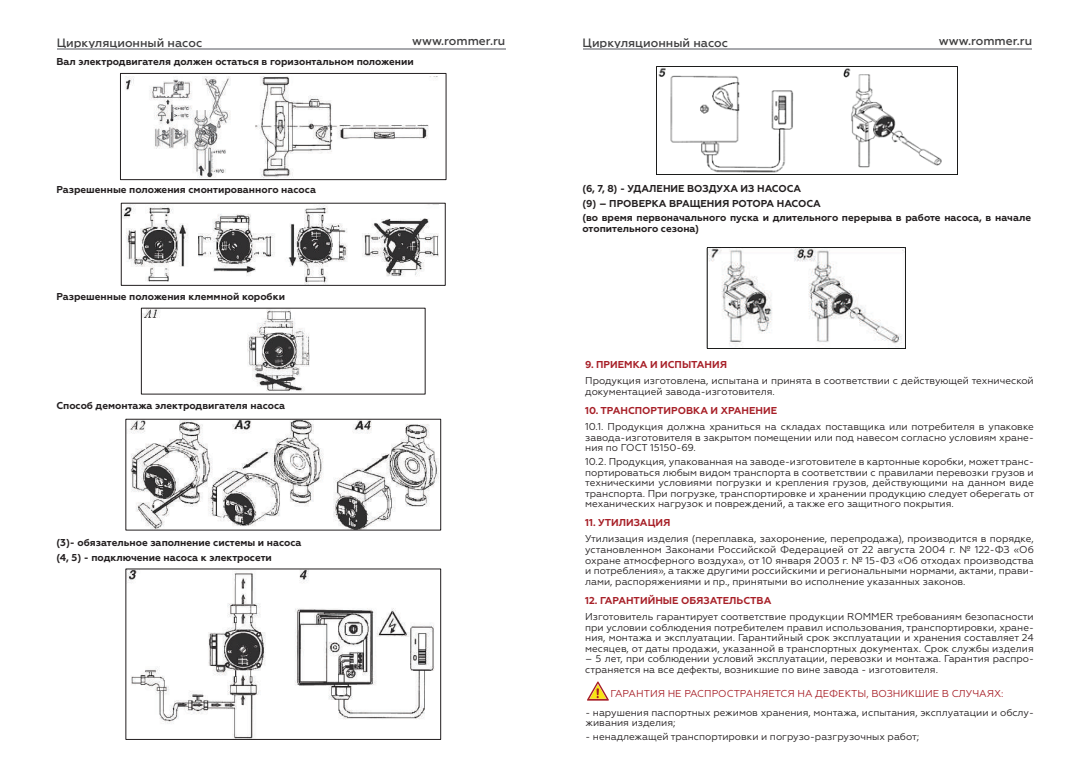
<style>
.page{position:relative;width:1088px;height:780px;background:#fff}
.page>*{position:absolute;margin:0;border:0;box-sizing:border-box;transform-origin:0 0}
.t1{font:500 12.12px "Geometria";color:#3e3e3f}
.t2{font:10px/10.6px "Geometria";color:#231f20;text-align:justify}
.t3{font:700 10px/14.4px "Geometria";color:#231f20}
.t4{font:700 10px "Geometria";color:#a71f27}
.t5{font:10px "Geometria";color:#a71f27}
</style>
<div class="page">
<hr style="left:57px;top:49px;width:448px;height:1px;background:#a8a9ad">
<hr style="left:583px;top:49px;width:448px;height:1px;background:#a8a9ad">
<img style="left:125px;top:77px;width:304px;height:101px">
<div style="left:120px;top:73px;width:326px;height:107px;border:1px solid #231f20"></div>
<img style="left:123px;top:205px;width:316px;height:79px">
<div style="left:121px;top:203px;width:325px;height:83px;border:1px solid #231f20"></div>
<img style="left:143px;top:310px;width:167px;height:81px">
<div style="left:274px;top:337px;width:9px;height:9px;background:#303030"></div>
<img style="left:127px;top:570px;width:307px;height:167px">
<svg style="left:237px;top:633px;width:13px;height:11px"></svg>
<img style="left:130px;top:421px;width:309px;height:107px">
<div style="left:125px;top:419px;width:316px;height:111px;border:1px solid #231f20"></div>
<svg style="left:156px;top:467px;width:9px;height:9px"></svg>
<svg style="left:234px;top:494px;width:10px;height:9px"></svg>
<svg style="left:355px;top:511px;width:10px;height:10px"></svg>
<img style="left:657px;top:67px;width:300px;height:108px">
<svg style="left:880px;top:117px;width:8px;height:7px"></svg>
<img style="left:708px;top:248px;width:197px;height:100px">
<hr style="left:707px;top:248px;width:1px;height:100px;background:#040503">
<svg style="left:752px;top:293px;width:8px;height:7px"></svg>
<svg style="left:838px;top:293px;width:8px;height:8px"></svg>
<svg style="left:587px;top:681px;width:22px;height:19px"></svg>
<p class="t1" style="left:57px;top:35px;width:147px">Циркуляционный насос</p>
<p class="t1" style="left:412px;top:34px;width:95px">www.rommer.ru</p>
<p class="t1" style="left:582px;top:35px;width:147px">Циркуляционный насос</p>
<p class="t1" style="left:939px;top:34px;width:95px">www.rommer.ru</p>
<p class="t3" style="left:56px;top:55px;width:359px">Вал электродвигателя должен остаться в горизонтальном положении</p>
<p class="t3" style="left:56px;top:182px;width:261px">Разрешенные положения смонтированного насоса</p>
<p class="t3" style="left:56px;top:290px;width:230px">Разрешенные положения клеммной коробки</p>
<p class="t3" style="left:56px;top:398px;width:230px">Способ демонтажа электродвигателя насоса</p>
<p class="t3" style="left:56px;top:536px;width:247px">(3)- обязательное заполнение системы и насоса (4, 5) - подключение насоса к электросети</p>
<p class="t3" style="left:582px;top:182px;width:450px">(6, 7, 8) - УДАЛЕНИЕ ВОЗДУХА ИЗ НАСОСА<br>(9) – ПРОВЕРКА ВРАЩЕНИЯ РОТОРА НАСОСА<br>(во время первоначального пуска и длительного перерыва в работе насоса, в начале</p>
<p class="t3" style="left:582px;top:222px;width:118px">отопительного сезона)</p>
<p class="t4" style="left:585px;top:358px;width:143px">9. ПРИЕМКА И ИСПЫТАНИЯ</p>
<p class="t2" style="left:585px;top:375px;width:450px">Продукция изготовлена, испытана и принята в соответствии с действующей технической документацией завода-изготовителя.</p>
<p class="t4" style="left:585px;top:404px;width:193px">10. ТРАНСПОРТИРОВКА И ХРАНЕНИЕ</p>
<p class="t2" style="left:585px;top:421px;width:450px">10.1. Продукция должна храниться на складах поставщика или потребителя в упаковке завода-изготовителя в закрытом помещении или под навесом согласно условиям хране&shy;ния по ГОСТ 15150-69.</p>
<p class="t2" style="left:585px;top:456px;width:450px">10.2. Продукция, упакованная на заводе-изготовителе в картонные коробки, может транс&shy;портироваться любым видом транспорта в соответствии с правилами перевозки грузов и техническими условиями погрузки и крепления грузов, действующими на данном виде транспорта. При погрузке, транспортировке и хранении продукцию следует оберегать от механических нагрузок и повреждений, а также его защитного покрытия.</p>
<p class="t4" style="left:585px;top:516px;width:87px">11. УТИЛИЗАЦИЯ</p>
<p class="t2" style="left:585px;top:533px;width:450px">Утилизация изделия (переплавка, захоронение, перепродажа), производится в порядке, установленном Законами Российской Федерацией от 22 августа 2004 г. № 122-ФЗ «Об охране атмосферного воздуха», от 10 января 2003 г. № 15-ФЗ «Об отходах производства и потребления», а также другими российскими и региональными нормами, актами, прави&shy;лами, распоряжениями и пр., принятыми во исполнение указанных законов.</p>
<p class="t4" style="left:585px;top:594px;width:188px">12. ГАРАНТИЙНЫЕ ОБЯЗАТЕЛЬСТВА</p>
<p class="t2" style="left:585px;top:611px;width:450px">Изготовитель гарантирует соответствие продукции ROMMER требованиям безопасности при условии соблюдения потребителем правил использования, транспортировки, хране&shy;ния, монтажа и эксплуатации. Гарантийный срок эксплуатации и хранения составляет 24 месяцев, от даты продажи, указанной в транспортных документах. Срок службы изделия</p>
<p class="t2" style="left:585px;top:653px;width:450px">– 5 лет, при соблюдении условий эксплуатации, перевозки и монтажа. Гарантия распро&shy;страняется на все дефекты, возникшие по вине завода - изготовителя.</p>
<p class="t5" style="left:610px;top:687px;width:394px">ГАРАНТИЯ НЕ РАСПРОСТРАНЯЕТСЯ НА ДЕФЕКТЫ, ВОЗНИКШИЕ В СЛУЧАЯХ:</p>
<p class="t2" style="left:585px;top:706px;width:450px">- нарушения паспортных режимов хранения, монтажа, испытания, эксплуатации и обслу&shy;живания изделия;</p>
<p class="t2" style="left:585px;top:731px;width:335px">- ненадлежащей транспортировки и погрузо-разгрузочных работ;</p>
</div>
